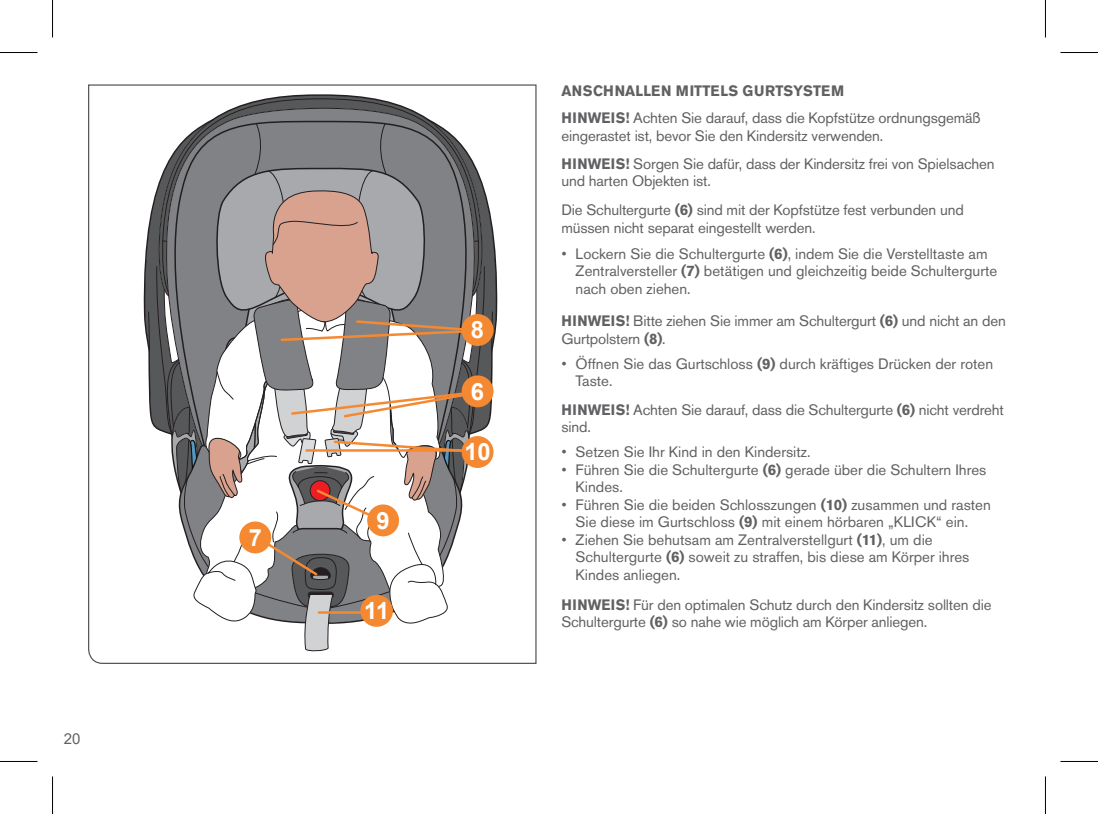
<style>
.page{position:relative;width:1098px;height:814px;background:#fff}
.page>*{position:absolute;margin:0;border:0;box-sizing:border-box;transform-origin:0 0}
.t1{font:700 23.75px "Arial";color:#fff}
.t2{font:15px/17.5px "Akzidenz Grotesk Pro";letter-spacing:-.01em;color:#616164}
.t3{font:700 15px "Akzidenz Grotesk Pro";letter-spacing:.01em;color:#616164;scale:.95 1}
.t4{font:15px "Arial";color:#616164}
.s1{font-weight:700}
.s2{font-family:"Arial"}
</style>
<div class="page">
<svg style="left:88px;top:84px;width:449px;height:580px"></svg>
<svg style="left:142px;top:85px;width:357px;height:578px"></svg>
<div style="left:367px;top:504px;width:32px;height:32px;background:#f58932;border-radius:50%"></div>
<div style="left:461px;top:314px;width:32px;height:32px;background:#f58932;border-radius:50%"></div>
<div style="left:239px;top:521px;width:32px;height:32px;background:#f58932;border-radius:50%"></div>
<hr style="left:0;top:52px;width:38px;height:1px;background:#000">
<hr style="left:1060px;top:52px;width:37px;height:1px;background:#000">
<hr style="left:0;top:761px;width:38px;height:1px;background:#000">
<hr style="left:1060px;top:761px;width:37px;height:1px;background:#000">
<hr style="left:52px;top:0;width:1px;height:38px;background:#000">
<hr style="left:52px;top:776px;width:1px;height:38px;background:#000">
<hr style="left:1044px;top:0;width:1px;height:38px;background:#000">
<hr style="left:1044px;top:776px;width:1px;height:38px;background:#000">
<p class="t4" style="left:64px;top:728px;width:18px">20</p>
<h1 class="t1" style="left:248px;top:521px;width:15px">7</h1>
<h1 class="t1" style="left:376px;top:504px;width:15px">9</h1>
<h1 class="t1" style="left:364px;top:595px;width:27px">11</h1>
<h1 class="t1" style="left:471px;top:314px;width:15px">8</h1>
<h1 class="t1" style="left:471px;top:375px;width:15px">6</h1>
<h1 class="t1" style="left:464px;top:436px;width:28px">10</h1>
<p class="t3" style="left:561px;top:81px;width:299px">ANSCHNALLEN MITTELS GURTSYSTEM</p>
<p class="t2" style="left:561px;top:109px;width:420px"><span class="s1">HINWEIS!</span> Achten Sie darauf, dass die Kopfstütze ordnungsgemäß eingerastet ist, bevor Sie den Kindersitz verwenden.</p>
<p class="t2" style="left:561px;top:155px;width:435px"><span class="s1">HINWEIS!</span> Sorgen Sie dafür, dass der Kindersitz frei von Spielsachen und harten Objekten ist.</p>
<p class="t2" style="left:561px;top:201px;width:404px">Die Schultergurte <span class="s1">(6)</span> sind mit der Kopfstütze fest verbunden und müssen nicht separat eingestellt werden.</p>
<p class="t2" style="left:575px;top:245px;width:423px;text-indent:-14px"><span class="s2">•</span> Lockern Sie die Schultergurte <span class="s1">(6)</span>, indem Sie die Verstelltaste am<br>Zentralversteller <span class="s1">(7)</span> betätigen und gleichzeitig beide Schultergurte nach oben ziehen.</p>
<p class="t2" style="left:561px;top:312px;width:446px"><span class="s1">HINWEIS!</span> Bitte ziehen Sie immer am Schultergurt <span class="s1">(6)</span> und nicht an den<br>Gurtpolstern <span class="s1">(8)</span>.</p>
<p class="t2" style="left:575px;top:354px;width:419px;text-indent:-14px"><span class="s2">•</span> Öffnen Sie das Gurtschloss <span class="s1">(9)</span> durch kräftiges Drücken der roten<br>Taste.</p>
<p class="t2" style="left:561px;top:400px;width:444px"><span class="s1">HINWEIS!</span> Achten Sie darauf, dass die Schultergurte <span class="s1">(6)</span> nicht verdreht sind.</p>
<p class="t2" style="left:561px;top:443px;width:250px"><span class="s2">•</span> Setzen Sie Ihr Kind in den Kindersitz.</p>
<p class="t2" style="left:575px;top:461px;width:412px;text-indent:-14px"><span class="s2">•</span> Führen Sie die Schultergurte <span class="s1">(6)</span> gerade über die Schultern Ihres<br>Kindes.</p>
<p class="t2" style="left:561px;top:496px;width:431px;text-align:center"><span class="s2">•</span> Führen Sie die beiden Schlosszungen <span class="s1">(10)</span> zusammen und rasten<br>Sie diese im Gurtschloss <span class="s1">(9)</span> mit einem hörbaren „KLICK“ ein.</p>
<p class="t2" style="left:575px;top:531px;width:395px;text-indent:-14px"><span class="s2">•</span> Ziehen Sie behutsam am Zentralverstellgurt <span class="s1">(11)</span>, um die<br>Schultergurte <span class="s1">(6)</span> soweit zu straffen, bis diese am Körper ihres<br>Kindes anliegen.</p>
<p class="t2" style="left:561px;top:595px;width:431px"><span class="s1">HINWEIS!</span> Für den optimalen Schutz durch den Kindersitz sollten die<br>Schultergurte <span class="s1">(6)</span> so nahe wie möglich am Körper anliegen.</p>
</div>
